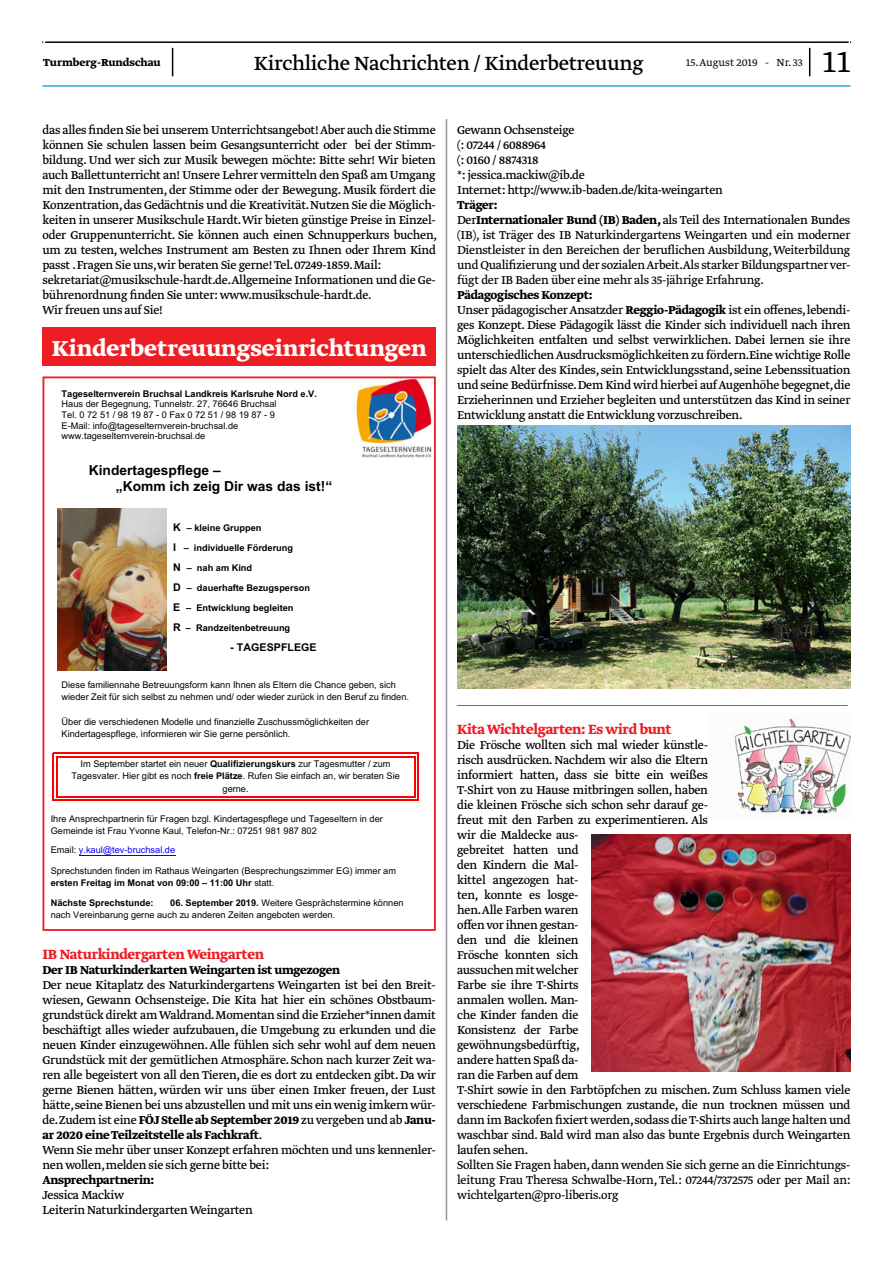
<style>
.page{position:relative;width:893px;height:1263px;background:#fff}
.page>*{position:absolute;margin:0;border:0;box-sizing:border-box;transform-origin:0 0}
.t1{font:300 36px "Greta Text Std";color:#000}
.t2{font:700 25.5px "Greta Text Std";color:#fff}
.t3{font:22.5px "Greta Text Std";letter-spacing:-.015em;color:#000}
.t4{font:700 15.75px "Greta Text Std";letter-spacing:-.02em;color:#ed1d24}
.t5{font:700 13.8px/15.9px "Arial";color:#000}
.t6{font:13.5px/15px "Greta Text Std";letter-spacing:-.02em;color:#000}
.t7{font:13.5px/15px "Greta Text Std Regular Min";letter-spacing:-.02em;color:#000;text-align:justify}
.t8{font:700 13.5px/15px "Greta Text Std";letter-spacing:-.02em;color:#000}
.t9{font:13.5px "Greta Text Std";color:#ed1d24}
.t10{font:300 12px "Greta Text Std";color:#000}
.t11{font:700 12px "Greta Text Std";color:#000}
.t12{font:700 10.65px "Arial";letter-spacing:.005em;color:#000}
.t13{font:9.15px/10.5px "Arial";color:#000}
.t14{font:700 9.15px/20.1px "Arial";color:#000}
.s1{font-size:10.65px}
.s2{font-weight:700}
.s3{color:#00f}
.s4{font-weight:400}
</style>
<div class="page">
<hr style="left:43px;top:85px;width:807px;height:2px;background:#27aae1">
<hr style="left:45px;top:41px;width:804px;height:2px;background:#000">
<svg style="left:809px;top:48px;width:1px;height:28px"></svg>
<svg style="left:172px;top:48px;width:1px;height:28px"></svg>
<hr style="left:446px;top:119px;width:1px;height:1101px;background:#939598">
<hr style="left:58px;top:752px;width:356px;height:2px;background:#f00">
<hr style="left:58px;top:756px;width:356px;height:1px;background:#f00">
<hr style="left:58px;top:799px;width:356px;height:2px;background:#f00">
<hr style="left:58px;top:796px;width:356px;height:2px;background:#f00">
<svg style="left:53px;top:752px;width:5px;height:49px"></svg>
<svg style="left:414px;top:752px;width:5px;height:49px"></svg>
<hr style="left:79px;top:855px;width:96px;height:1px;background:#00f">
<img style="left:58px;top:508px;width:108px;height:162px">
<img style="left:355px;top:379px;width:77px;height:78px">
<div style="left:43px;top:376px;width:393px;height:555px;border:2px solid #ed1d24"></div>
<div style="left:43px;top:328px;width:393px;height:38px;background:#ed1d24"></div>
<img style="left:457px;top:425px;width:394px;height:263px">
<img style="left:735px;top:718px;width:115px;height:97px">
<img style="left:591px;top:834px;width:260px;height:237px">
<p class="t11" style="left:43px;top:56px;width:119px">Turmberg-Rundschau</p>
<h3 class="t3" style="left:254px;top:50px;width:391px">Kirchliche Nachrichten / Kinderbetreuung</h3>
<p class="t10" style="left:686px;top:56px;width:118px">15. August 2019 - Nr. 33</p>
<h1 class="t1" style="left:822px;top:41px;width:30px">11</h1>
<p class="t6" style="left:43px;top:123px;width:396px">das alles finden Sie bei unserem Unterrichtsangebot! Aber auch die Stimme können Sie schulen lassen beim Gesangsunterricht oder bei der Stimm&shy;bildung. Und wer sich zur Musik bewegen möchte: Bitte sehr! Wir bieten auch Ballettunterricht an! Unsere Lehrer vermitteln den Spaß am Umgang mit den Instrumenten, der Stimme oder der Bewegung. Musik fördert die Konzentration, das Gedächtnis und die Kreativität. Nutzen Sie die Möglich&shy;keiten in unserer Musikschule Hardt. Wir bieten günstige Preise in Einzel&shy;oder Gruppenunterricht. Sie können auch einen Schnupperkurs buchen, um zu testen, welches Instrument am Besten zu Ihnen oder Ihrem Kind passt . Fragen Sie uns,wir beraten Sie gerne! Tel. 07249-1859. Mail: sekretariat@musikschule-hardt.de.Allgemeine Informationen und die Ge&shy;bührenordnung finden Sie unter: www.musikschule-hardt.de.<br>Wir freuen uns auf Sie!</p>
<h2 class="t2" style="left:52px;top:333px;width:376px">Kinderbetreuungseinrichtungen</h2>
<p class="t14" style="left:62px;top:383px;width:257px">Tageselternverein Bruchsal Landkreis Karlsruhe Nord e.V.</p>
<p class="t13" style="left:62px;top:399px;width:216px">Haus der Begegnung, Tunnelstr. 27, 76646 Bruchsal Tel. 0 72 51 / 98 19 87 - 0 Fax 0 72 51 / 98 19 87 - 9<br>E-Mail: info@tageselternverein-bruchsal.de www.tageselternverein-bruchsal.de</p>
<p class="t5" style="left:116px;top:463px;width:218px;text-indent:-27px">Kindertagespflege –<br>„Komm ich zeig Dir was das ist!“</p>
<p class="t14" style="left:173px;top:518px;width:139px"><span class="s1">K</span> – kleine Gruppen<br><span class="s1">I</span> – individuelle Förderung<br><span class="s1">N</span> – nah am Kind<br><span class="s1">D</span> – dauerhafte Bezugsperson<br><span class="s1">E</span> – Entwicklung begleiten<br><span class="s1">R</span> – Randzeitenbetreuung</p>
<p class="t12" style="left:230px;top:640px;width:88px">- TAGESPFLEGE</p>
<p class="t13" style="left:62px;top:679px;width:349px;line-height:12.1px">Diese familiennahe Betreuungsform kann Ihnen als Eltern die Chance geben, sich wieder Zeit für sich selbst zu nehmen und/ oder wieder zurück in den Beruf zu finden.</p>
<p class="t13" style="left:62px;top:715px;width:309px;line-height:12.1px">Über die verschiedenen Modelle und finanzielle Zuschussmöglichkeiten der<br>Kindertagespflege, informieren wir Sie gerne persönlich.</p>
<p class="t13" style="left:71px;top:757px;width:330px;line-height:12.3px;text-align:center">Im September startet ein neuer <span class="s2">Qualifizierungskurs</span> zur Tagesmutter / zum<br>Tagesvater. Hier gibt es noch <span class="s2">freie Plätze</span>. Rufen Sie einfach an, wir beraten Sie gerne.</p>
<p class="t13" style="left:51px;top:812px;width:334px;line-height:12.1px">Ihre Ansprechpartnerin für Fragen bzgl. Kindertagespflege und Tageseltern in der<br>Gemeinde ist Frau Yvonne Kaul, Telefon-Nr.: 07251 981 987 802</p>
<p class="t13" style="left:51px;top:840px;width:347px;line-height:20.1px">Email: <span class="s3">y.kaul@tev-bruchsal.de<br></span>Sprechstunden finden im Rathaus Weingarten (Besprechungszimmer EG) immer am</p>
<p class="t14" style="left:51px;top:872px;width:225px">ersten Freitag im Monat von 09:00 – 11:00 Uhr <span class="s4">statt.<br></span>Nächste Sprechstunde:</p>
<p class="t13" style="left:51px;top:896px;width:354px;line-height:12px;text-indent:120px"><span class="s2">06. September 2019.</span> Weitere Gesprächstermine können nach Vereinbarung gerne auch zu anderen Zeiten angeboten werden.</p>
<p class="t4" style="left:43px;top:945px;width:223px">IB Naturkindergarten Weingarten</p>
<p class="t8" style="left:43px;top:963px;width:299px">Der IB Naturkinderkarten Weingarten ist umgezogen</p>
<p class="t6" style="left:43px;top:978px;width:395px">Der neue Kitaplatz des Naturkindergartens Weingarten ist bei den Breit&shy;wiesen, Gewann Ochsensteige. Die Kita hat hier ein schönes Obstbaum&shy;grundstück direkt am Waldrand.Momentan sind die Erzieher*innen damit beschäftigt alles wieder aufzubauen, die Umgebung zu erkunden und die neuen Kinder einzugewöhnen. Alle fühlen sich sehr wohl auf dem neuen Grundstück mit der gemütlichen Atmosphäre. Schon nach kurzer Zeit wa&shy;ren alle begeistert von all den Tieren, die es dort zu entdecken gibt. Da wir gerne Bienen hätten, würden wir uns über einen Imker freuen, der Lust hätte,seine Bienen bei uns abzustellen und mit uns ein wenig imkern wür&shy;de.Zudem ist eine <span class="s2">FÖJ Stelle ab September 2019</span> zu vergeben und ab <span class="s2">Janu&shy;ar 2020 eine Teilzeitstelle als Fachkraft</span>.<br>Wenn Sie mehr über unser Konzept erfahren möchten und uns kennenler&shy;nen wollen, melden sie sich gerne bitte bei:</p>
<p class="t8" style="left:43px;top:1173px;width:113px">Ansprechpartnerin:</p>
<p class="t6" style="left:43px;top:1188px;width:212px">Jessica Mackiw<br>Leiterin Naturkindergarten Weingarten</p>
<p class="t6" style="left:457px;top:123px;width:267px">Gewann Ochsensteige<br>(: 07244 / 6088964<br>(: 0160 / 8874318<br>*: jessica.mackiw@ib.de<br>Internet: http://www.ib-baden.de/kita-weingarten</p>
<p class="t8" style="left:457px;top:198px;width:395px">Träger:<br><span class="s4">Der</span>Internationaler Bund (IB) Baden, <span class="s4">als Teil des Internationalen Bundes</span></p>
<p class="t7" style="left:457px;top:228px;width:395px">(IB), ist Träger des IB Naturkindergartens Weingarten und ein moderner Dienstleister in den Bereichen der beruflichen Ausbildung, Weiterbildung und Qualifizierung und der sozialen Arbeit.Als starker Bildungspartner ver&shy;fügt der IB Baden über eine mehr als 35-jährige Erfahrung.</p>
<p class="t6" style="left:457px;top:288px;width:395px"><span class="s2">Pädagogisches Konzept:<br></span>Unser pädagogischer Ansatzder <span class="s2">Reggio-Pädagogik</span> ist ein offenes, lebendi&shy;ges Konzept. Diese Pädagogik lässt die Kinder sich individuell nach ihren Möglichkeiten entfalten und selbst verwirklichen. Dabei lernen sie ihre unterschiedlichen Ausdrucksmöglichkeiten zu fördern.Eine wichtige Rolle spielt das Alter des Kindes, sein Entwicklungsstand, seine Lebenssituation und seine Bedürfnisse.Dem Kind wird hierbei auf Augenhöhe begegnet,die Erzieherinnen und Erzieher begleiten und unterstützen das Kind in seiner Entwicklung anstatt die Entwicklung vorzuschreiben.</p>
<p class="t9" style="left:457px;top:692px;width:392px">_______________________________________________________________________</p>
<p class="t4" style="left:457px;top:720px;width:216px">Kita Wichtelgarten: Es wird bunt</p>
<p class="t6" style="left:457px;top:738px;width:395px">Die Frösche wollten sich mal wieder künstle-<br>risch ausdrücken. Nachdem wir also die Eltern<br>informiert hatten, dass sie bitte ein weißes<br>T-Shirt von zu Hause mitbringen sollen, haben<br>die kleinen Frösche sich schon sehr darauf ge-<br>freut mit den Farben zu experimentieren. Als<br>wir die Maldecke aus-<br>gebreitet hatten und<br>den Kindern die Mal-<br>kittel angezogen hat-<br>ten, konnte es losge-<br>hen.Alle Farben waren<br>offen vor ihnen gestan-<br>den und die kleinen<br>Frösche konnten sich<br>aussuchen mit welcher<br>Farbe sie ihre T-Shirts<br>anmalen wollen. Man-<br>che Kinder fanden die<br>Konsistenz der Farbe<br>gewöhnungsbedürftig,<br>andere hatten Spaß da-<br>ran die Farben auf dem<br>T-Shirt sowie in den Farbtöpfchen zu mischen. Zum Schluss kamen viele verschiedene Farbmischungen zustande, die nun trocknen müssen und dann im Backofen fixiert werden,sodass die T-Shirts auch lange halten und waschbar sind. Bald wird man also das bunte Ergebnis durch Weingarten laufen sehen.</p>
<p class="t7" style="left:457px;top:1158px;width:395px">Sollten Sie Fragen haben, dann wenden Sie sich gerne an die Einrichtungs&shy;leitung Frau Theresa Schwalbe-Horn, Tel.: 07244/7372575 oder per Mail an: wichtelgarten@pro-liberis.org</p>
</div>
